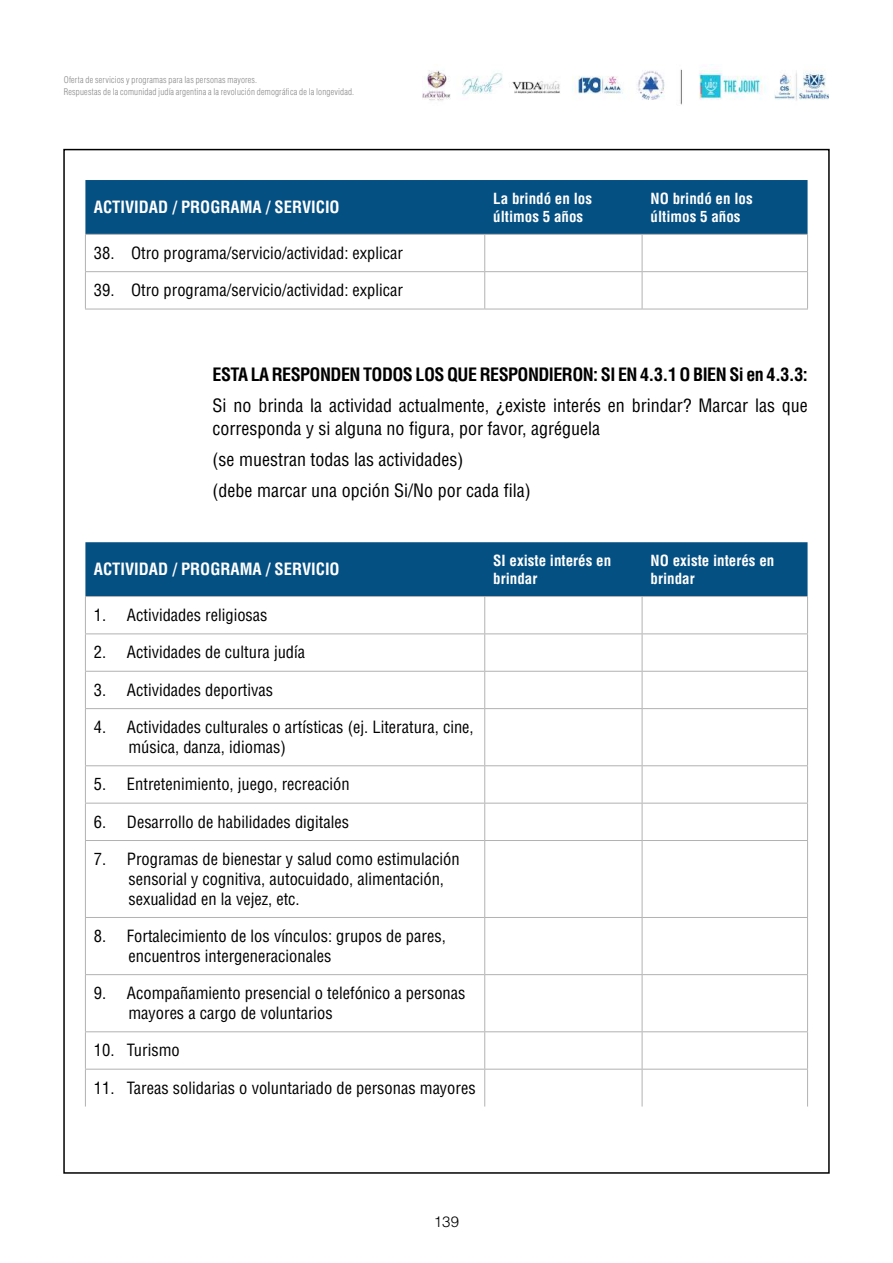
<style>
.page{position:relative;width:893px;height:1263px;background:#fff}
.page>*{position:absolute;margin:0;border:0;box-sizing:border-box;transform-origin:0 0}
.t1{font:condensed 18px/22.5px "Helvetica LT Std";color:#000}
.t2{font:700 condensed 18px "Helvetica LT Std";letter-spacing:-.03em;color:#000}
.t3{font:condensed 16.5px/19.8px "Helvetica LT Std";color:#000}
.t4{font:700 condensed 16.5px "Helvetica LT Std";color:#fff}
.t5{font:700 condensed 15px/18px "Helvetica LT Std";color:#fff}
.t6{font:300 15px "Helvetica";color:#000}
.t7{font:300 condensed 9px/12px "Helvetica LT Std";letter-spacing:.02em;color:#878787}
</style>
<div class="page">
<img style="left:422px;top:67px;width:406px;height:38px">
<div style="left:85px;top:180px;width:722px;height:54px;background:#055083"></div>
<hr style="left:85px;top:235px;width:1px;height:36px;background:#b3b2b2">
<hr style="left:807px;top:235px;width:1px;height:36px;background:#b3b2b2">
<hr style="left:85px;top:272px;width:1px;height:37px;background:#b3b2b2">
<hr style="left:807px;top:272px;width:1px;height:37px;background:#b3b2b2">
<hr style="left:85px;top:309px;width:400px;height:1px;background:#b3b2b2">
<hr style="left:642px;top:309px;width:166px;height:1px;background:#b3b2b2">
<hr style="left:85px;top:234px;width:400px;height:1px;background:#b3b2b2">
<hr style="left:642px;top:234px;width:166px;height:1px;background:#b3b2b2">
<hr style="left:485px;top:234px;width:157px;height:1px;background:#b3b2b2">
<hr style="left:484px;top:235px;width:1px;height:36px;background:#b3b2b2">
<hr style="left:642px;top:235px;width:1px;height:36px;background:#b3b2b2">
<hr style="left:484px;top:272px;width:1px;height:37px;background:#b3b2b2">
<hr style="left:642px;top:272px;width:1px;height:37px;background:#b3b2b2">
<hr style="left:485px;top:309px;width:157px;height:1px;background:#b3b2b2">
<hr style="left:85px;top:271px;width:400px;height:1px;background:#b3b2b2">
<hr style="left:485px;top:271px;width:157px;height:1px;background:#b3b2b2">
<hr style="left:642px;top:271px;width:166px;height:1px;background:#b3b2b2">
<div style="left:85px;top:542px;width:722px;height:54px;background:#055083"></div>
<hr style="left:85px;top:672px;width:1px;height:36px;background:#b3b2b2">
<hr style="left:807px;top:672px;width:1px;height:36px;background:#b3b2b2">
<hr style="left:85px;top:766px;width:1px;height:37px;background:#b3b2b2">
<hr style="left:807px;top:766px;width:1px;height:37px;background:#b3b2b2">
<hr style="left:85px;top:918px;width:1px;height:56px;background:#b3b2b2">
<hr style="left:807px;top:918px;width:1px;height:56px;background:#b3b2b2">
<hr style="left:85px;top:1032px;width:1px;height:37px;background:#b3b2b2">
<hr style="left:807px;top:1032px;width:1px;height:37px;background:#b3b2b2">
<hr style="left:85px;top:596px;width:400px;height:1px;background:#b3b2b2">
<hr style="left:85px;top:597px;width:1px;height:36px;background:#b3b2b2">
<hr style="left:642px;top:596px;width:166px;height:1px;background:#b3b2b2">
<hr style="left:807px;top:597px;width:1px;height:36px;background:#b3b2b2">
<hr style="left:485px;top:596px;width:157px;height:1px;background:#b3b2b2">
<hr style="left:484px;top:597px;width:1px;height:36px;background:#b3b2b2">
<hr style="left:642px;top:597px;width:1px;height:36px;background:#b3b2b2">
<hr style="left:484px;top:634px;width:1px;height:37px;background:#b3b2b2">
<hr style="left:642px;top:634px;width:1px;height:37px;background:#b3b2b2">
<hr style="left:484px;top:672px;width:1px;height:36px;background:#b3b2b2">
<hr style="left:642px;top:672px;width:1px;height:36px;background:#b3b2b2">
<hr style="left:484px;top:709px;width:1px;height:56px;background:#b3b2b2">
<hr style="left:642px;top:709px;width:1px;height:56px;background:#b3b2b2">
<hr style="left:484px;top:766px;width:1px;height:37px;background:#b3b2b2">
<hr style="left:642px;top:766px;width:1px;height:37px;background:#b3b2b2">
<hr style="left:484px;top:803px;width:1px;height:37px;background:#b3b2b2">
<hr style="left:642px;top:803px;width:1px;height:37px;background:#b3b2b2">
<hr style="left:484px;top:841px;width:1px;height:76px;background:#b3b2b2">
<hr style="left:642px;top:841px;width:1px;height:76px;background:#b3b2b2">
<hr style="left:484px;top:918px;width:1px;height:56px;background:#b3b2b2">
<hr style="left:642px;top:918px;width:1px;height:56px;background:#b3b2b2">
<hr style="left:484px;top:975px;width:1px;height:56px;background:#b3b2b2">
<hr style="left:642px;top:975px;width:1px;height:56px;background:#b3b2b2">
<hr style="left:484px;top:1032px;width:1px;height:37px;background:#b3b2b2">
<hr style="left:642px;top:1032px;width:1px;height:37px;background:#b3b2b2">
<hr style="left:484px;top:1069px;width:1px;height:37px;background:#b3b2b2">
<hr style="left:642px;top:1069px;width:1px;height:37px;background:#b3b2b2">
<hr style="left:85px;top:803px;width:400px;height:1px;background:#b3b2b2">
<hr style="left:85px;top:803px;width:1px;height:37px;background:#b3b2b2">
<hr style="left:485px;top:803px;width:157px;height:1px;background:#b3b2b2">
<hr style="left:642px;top:803px;width:166px;height:1px;background:#b3b2b2">
<hr style="left:807px;top:803px;width:1px;height:37px;background:#b3b2b2">
<hr style="left:85px;top:708px;width:400px;height:1px;background:#b3b2b2">
<hr style="left:85px;top:709px;width:1px;height:56px;background:#b3b2b2">
<hr style="left:485px;top:708px;width:157px;height:1px;background:#b3b2b2">
<hr style="left:642px;top:708px;width:166px;height:1px;background:#b3b2b2">
<hr style="left:807px;top:709px;width:1px;height:56px;background:#b3b2b2">
<hr style="left:85px;top:765px;width:400px;height:1px;background:#b3b2b2">
<hr style="left:485px;top:765px;width:157px;height:1px;background:#b3b2b2">
<hr style="left:642px;top:765px;width:166px;height:1px;background:#b3b2b2">
<hr style="left:85px;top:633px;width:400px;height:1px;background:#b3b2b2">
<hr style="left:85px;top:634px;width:1px;height:37px;background:#b3b2b2">
<hr style="left:485px;top:633px;width:157px;height:1px;background:#b3b2b2">
<hr style="left:642px;top:633px;width:166px;height:1px;background:#b3b2b2">
<hr style="left:807px;top:634px;width:1px;height:37px;background:#b3b2b2">
<hr style="left:85px;top:671px;width:400px;height:1px;background:#b3b2b2">
<hr style="left:485px;top:671px;width:157px;height:1px;background:#b3b2b2">
<hr style="left:642px;top:671px;width:166px;height:1px;background:#b3b2b2">
<hr style="left:85px;top:974px;width:400px;height:1px;background:#b3b2b2">
<hr style="left:85px;top:975px;width:1px;height:56px;background:#b3b2b2">
<hr style="left:485px;top:974px;width:157px;height:1px;background:#b3b2b2">
<hr style="left:642px;top:974px;width:166px;height:1px;background:#b3b2b2">
<hr style="left:807px;top:975px;width:1px;height:56px;background:#b3b2b2">
<hr style="left:85px;top:1031px;width:400px;height:1px;background:#b3b2b2">
<hr style="left:485px;top:1031px;width:157px;height:1px;background:#b3b2b2">
<hr style="left:642px;top:1031px;width:166px;height:1px;background:#b3b2b2">
<hr style="left:85px;top:840px;width:400px;height:1px;background:#b3b2b2">
<hr style="left:85px;top:841px;width:1px;height:76px;background:#b3b2b2">
<hr style="left:485px;top:840px;width:157px;height:1px;background:#b3b2b2">
<hr style="left:642px;top:840px;width:166px;height:1px;background:#b3b2b2">
<hr style="left:807px;top:841px;width:1px;height:76px;background:#b3b2b2">
<hr style="left:85px;top:917px;width:400px;height:1px;background:#b3b2b2">
<hr style="left:485px;top:917px;width:157px;height:1px;background:#b3b2b2">
<hr style="left:642px;top:917px;width:166px;height:1px;background:#b3b2b2">
<hr style="left:85px;top:1069px;width:400px;height:1px;background:#b3b2b2">
<hr style="left:85px;top:1069px;width:1px;height:37px;background:#b3b2b2">
<hr style="left:485px;top:1069px;width:157px;height:1px;background:#b3b2b2">
<hr style="left:642px;top:1069px;width:166px;height:1px;background:#b3b2b2">
<hr style="left:807px;top:1069px;width:1px;height:37px;background:#b3b2b2">
<p class="t7" style="left:64px;top:74px;width:292px">Oferta de servicios y programas para las personas mayores.<br>Respuestas de la comunidad judía argentina a la revolución demográfica de la longevidad.</p>
<p class="t4" style="left:94px;top:197px;width:247px">ACTIVIDAD / PROGRAMA / SERVICIO</p>
<p class="t5" style="left:493px;top:189px;width:100px">La brindó en los últimos 5 años</p>
<p class="t5" style="left:651px;top:189px;width:104px">NO brindó en los últimos 5 años</p>
<p class="t3" style="left:94px;top:243px;width:311px">38. Otro programa/servicio/actividad: explicar</p>
<p class="t3" style="left:94px;top:280px;width:311px">39. Otro programa/servicio/actividad: explicar</p>
<p class="t2" style="left:213px;top:363px;width:597px">ESTA LA RESPONDEN TODOS LOS QUE RESPONDIERON: SI EN 4.3.1 O BIEN Si en 4.3.3:</p>
<p class="t1" style="left:213px;top:394px;width:597px">Si no brinda la actividad actualmente, ¿existe interés en brindar? Marcar las que corresponda y si alguna no figura, por favor, agréguela</p>
<p class="t1" style="left:213px;top:443px;width:320px;line-height:31px">(se muestran todas las actividades)<br>(debe marcar una opción Si/No por cada fila)</p>
<p class="t4" style="left:94px;top:559px;width:247px">ACTIVIDAD / PROGRAMA / SERVICIO</p>
<p class="t5" style="left:493px;top:551px;width:119px">SI existe interés en brindar</p>
<p class="t5" style="left:651px;top:551px;width:125px">NO existe interés en brindar</p>
<p class="t3" style="left:94px;top:605px;width:175px">1. Actividades religiosas</p>
<p class="t3" style="left:94px;top:642px;width:213px">2. Actividades de cultura judía</p>
<p class="t3" style="left:94px;top:680px;width:181px">3. Actividades deportivas</p>
<p class="t3" style="left:128px;top:717px;width:347px;text-indent:-35px">4. Actividades culturales o artísticas (ej. Literatura, cine, música, danza, idiomas)</p>
<p class="t3" style="left:94px;top:774px;width:257px">5. Entretenimiento, juego, recreación</p>
<p class="t3" style="left:94px;top:812px;width:257px">6. Desarrollo de habilidades digitales</p>
<p class="t3" style="left:128px;top:849px;width:333px;text-indent:-35px">7. Programas de bienestar y salud como estimulación sensorial y cognitiva, autocuidado, alimentación, sexualidad en la vejez, etc.</p>
<p class="t3" style="left:128px;top:926px;width:319px;text-indent:-35px">8. Fortalecimiento de los vínculos: grupos de pares, encuentros intergeneracionales</p>
<p class="t3" style="left:128px;top:983px;width:339px;text-indent:-35px">9. Acompañamiento presencial o telefónico a personas mayores a cargo de voluntarios</p>
<p class="t3" style="left:94px;top:1040px;width:87px">10. Turismo</p>
<p class="t3" style="left:94px;top:1078px;width:383px">11. Tareas solidarias o voluntariado de personas mayores</p>
<p class="t6" style="left:434px;top:1212px;width:27px">139</p>
</div>
